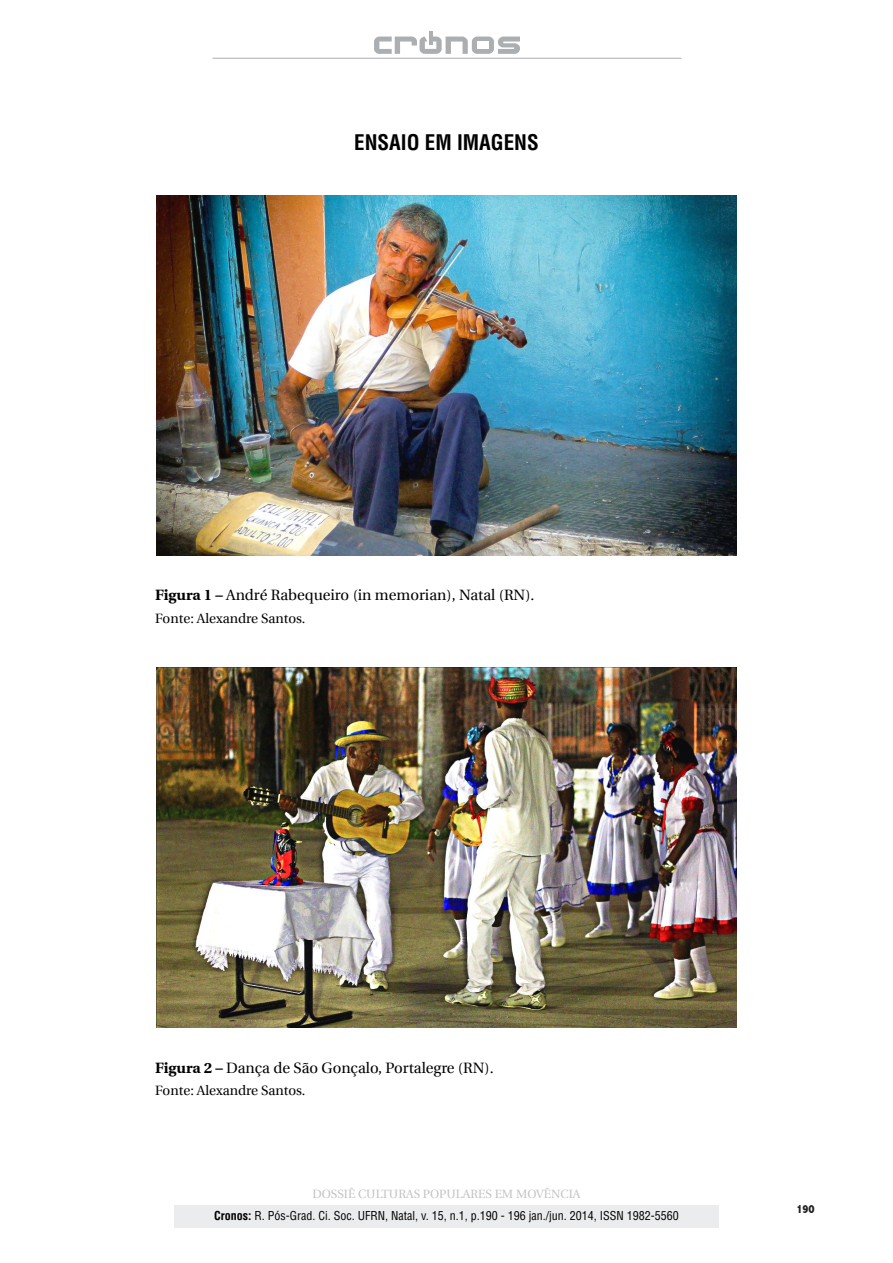
<style>
.page{position:relative;width:893px;height:1263px;background:#fff}
.page>*{position:absolute;margin:0;border:0;box-sizing:border-box;transform-origin:0 0}
.t1{font:700 condensed 21px "Helvetica LT Std";color:#000}
.t2{font:15px "Utopia";color:#000}
.t3{font:13.5px "Utopia";color:#000}
.t4{font:condensed 12px "Helvetica LT Std";color:#000}
.t5{font:12px "Utopia";color:#c1c3c5}
.t6{font:800 condensed 12px "Abadi";color:#231f20}
.s1{font-weight:700}
</style>
<div class="page">
<hr style="left:213px;top:58px;width:468px;height:1px;background:#acafb2">
<div style="left:472px;top:37px;width:22px;height:17px;background:#acafb2;border-radius:5px"></div>
<svg style="left:374px;top:31px;width:94px;height:23px"></svg>
<svg style="left:498px;top:37px;width:22px;height:17px"></svg>
<div style="left:477px;top:42px;width:12px;height:7px;background:#fff"></div>
<div style="left:174px;top:1205px;width:545px;height:23px;background:#ebeced"></div>
<img style="left:156px;top:195px;width:581px;height:360px">
<img style="left:156px;top:668px;width:581px;height:360px">
<h1 class="t1" style="left:354px;top:129px;width:186px">ENSAIO EM IMAGENS</h1>
<p class="t2" style="left:155px;top:587px;width:381px"><span class="s1">Figura 1 –</span> André Rabequeiro (in memorian), Natal (RN).</p>
<p class="t3" style="left:155px;top:611px;width:152px">Fonte: Alexandre Santos.</p>
<p class="t2" style="left:155px;top:1059px;width:340px"><span class="s1">Figura 2 –</span> Dança de São Gonçalo, Portalegre (RN).</p>
<p class="t3" style="left:155px;top:1083px;width:152px">Fonte: Alexandre Santos.</p>
<p class="t5" style="left:312px;top:1187px;width:270px">DOSSIÊ CULTURAS POPULARES EM MOVÊNCIA</p>
<p class="t4" style="left:214px;top:1208px;width:466px"><span class="s1">Cronos:</span> R. Pós-Grad. Ci. Soc. UFRN, Natal, v. 15, n.1, p.190 - 196 jan./jun. 2014, ISSN 1982-5560</p>
<p class="t6" style="left:796px;top:1202px;width:20px">190</p>
</div>
